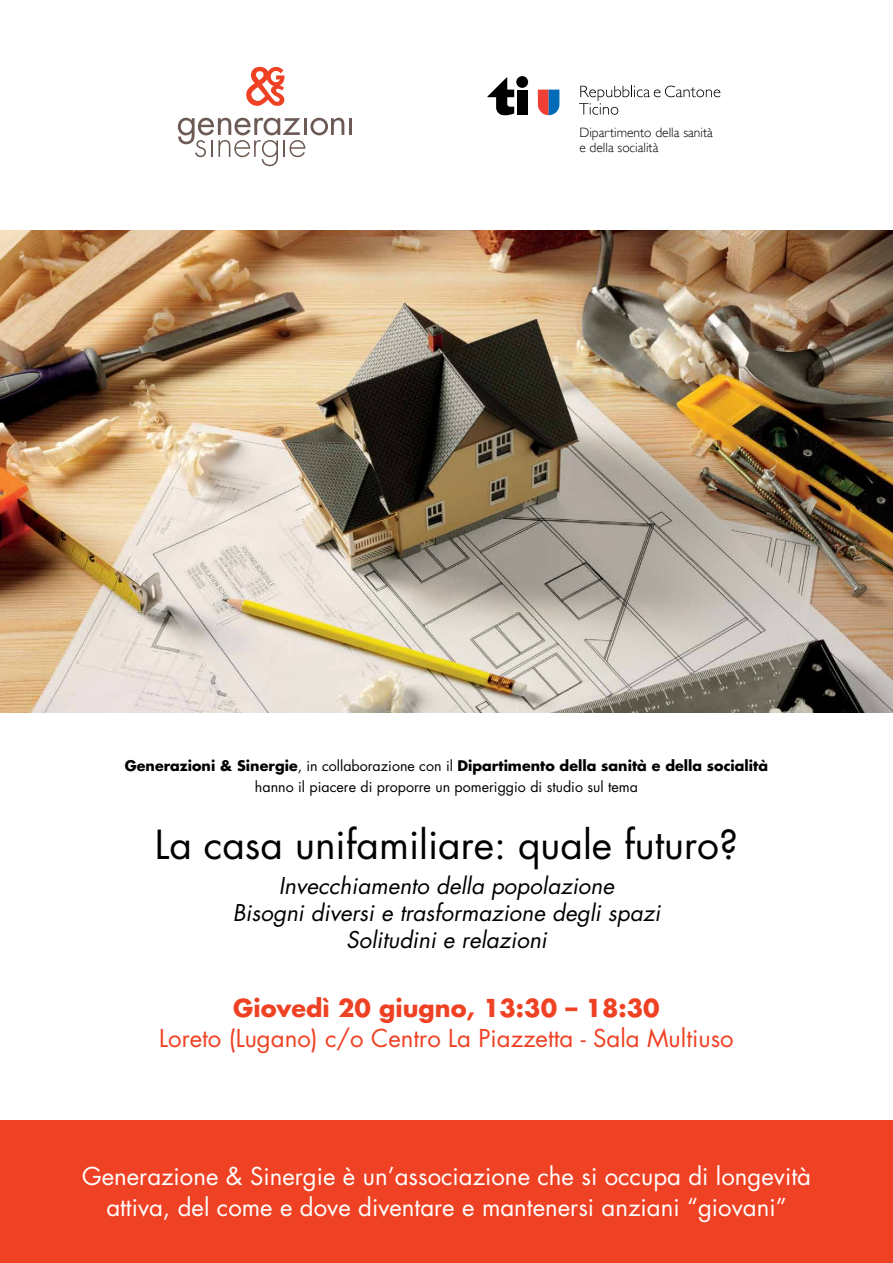
<style>
.page{position:relative;width:893px;height:1263px;background:#fff}
.page>*{position:absolute;margin:0;border:0;box-sizing:border-box;transform-origin:0 0}
.t1{font:39px "Futura";color:#000}
.t2{font:24px/31.5px "Futura";color:#fff;text-align:center}
.t3{font:24px "Futura";color:#ef4123}
.t4{font:700 24px "Futura";color:#ef4123}
.t5{font:italic 22.5px/27px "Futura";color:#000;text-align:center}
.t6{font:14.25px/21px "Futura";color:#000;text-align:center}
.t7{font:300 13.5px/15px "Gill Sans";color:#000}
.s1{font-weight:700}
</style>
<div class="page">
<div style="left:0;top:1120px;width:893px;height:143px;background:#ef4123"></div>
<img style="left:0;top:230px;width:893px;height:482px">
<hr style="left:349px;top:118px;width:3px;height:17px;background:#6d5a54">
<svg style="left:178px;top:118px;width:166px;height:48px"></svg>
<svg style="left:246px;top:67px;width:39px;height:39px"></svg>
<div style="left:517px;top:90px;width:10px;height:25px;background:#000"></div>
<div style="left:516px;top:76px;width:12px;height:12px;background:#000;border-radius:50%"></div>
<svg style="left:487px;top:77px;width:27px;height:38px"></svg>
<svg style="left:579px;top:86px;width:141px;height:29px"></svg>
<svg style="left:538px;top:90px;width:21px;height:25px"></svg>
<p class="t7" style="left:579px;top:125px;width:135px">Dipartimento della sanità e della socialità</p>
<p class="t6" style="left:125px;top:756px;width:645px"><span class="s1">Generazioni &amp; Sinergie</span>, in collaborazione con il <span class="s1">Dipartimento della sanità e della socialità </span>hanno il piacere di proporre un pomeriggio di studio sul tema</p>
<h1 class="t1" style="left:155px;top:819px;width:585px">La casa unifamiliare: quale futuro?</h1>
<h3 class="t5" style="left:233px;top:872px;width:429px">Invecchiamento della popolazione<br>Bisogni diversi e trasformazione degli spazi<br>Solitudini e relazioni</h3>
<h2 class="t4" style="left:233px;top:991px;width:428px">Giovedì 20 giugno, 13:30 – 18:30</h2>
<h2 class="t3" style="left:159px;top:1022px;width:576px">Loreto (Lugano) c/o Centro La Piazzetta - Sala Multiuso</h2>
<h2 class="t2" style="left:82px;top:1160px;width:730px">Generazione &amp; Sinergie è un’associazione che si occupa di longevità attiva, del come e dove diventare e mantenersi anziani “giovani”</h2>
</div>
